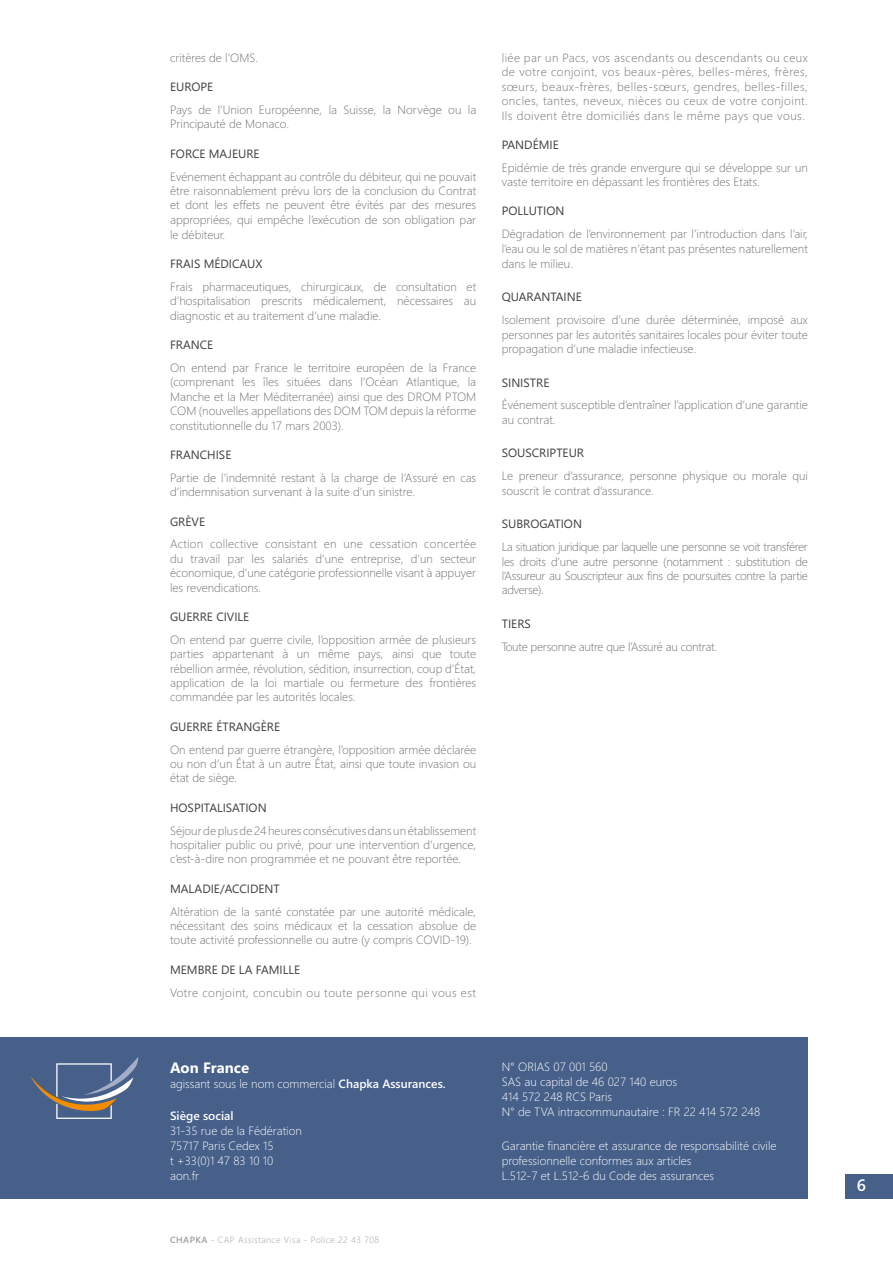
<style>
.page{position:relative;width:893px;height:1263px;background:#fff}
.page>*{position:absolute;margin:0;border:0;box-sizing:border-box;transform-origin:0 0}
.t1{font:600 16.5px "Segoe WP";color:#fff}
.t2{font:700 15px "Segoe WP";color:#fff}
.t3{font:300 12px/14.4px "Segoe WP";color:#707172;text-align:justify}
.t4{font:300 12px/15px "Segoe WP";color:#fff}
.t5{font:12px "Segoe WP";color:#3e3d40}
.t6{font:300 12px "Segoe WP";letter-spacing:.04em;color:#707172}
.t7{font:300 12px "Segoe WP";letter-spacing:-.02em;color:#707172}
.t8{font:600 12px "Segoe WP";color:#fff}
.t9{font:300 9px "Segoe WP";letter-spacing:.05em;color:#9c9e9f}
.s1{font-weight:600}
</style>
<div class="page">
<div style="left:845px;top:1174px;width:48px;height:24px;background:#46608a"></div>
<div style="left:0;top:1037px;width:807px;height:162px;background:#46608a"></div>
<svg style="left:30px;top:1057px;width:108px;height:62px"></svg>
<p class="t3" style="left:170px;top:50px;width:89px">critères de l’OMS.</p>
<p class="t5" style="left:170px;top:79px;width:45px">EUROPE</p>
<p class="t3" style="left:170px;top:102px;width:308px">Pays de l’Union Européenne, la Suisse, la Norvège ou la<br>Principauté de Monaco.</p>
<p class="t5" style="left:170px;top:145px;width:91px">FORCE MAJEURE</p>
<p class="t3" style="left:170px;top:169px;width:308px">Evénement échappant au contrôle du débiteur, qui ne pouvait être raisonnablement prévu lors de la conclusion du Contrat et dont les effets ne peuvent être évités par des mesures appropriées, qui empêche l’exécution de son obligation par le débiteur.</p>
<p class="t5" style="left:170px;top:256px;width:94px">FRAIS MÉDICAUX</p>
<p class="t3" style="left:170px;top:279px;width:308px">Frais pharmaceutiques, chirurgicaux, de consultation et d’hospitalisation prescrits médicalement, nécessaires au diagnostic et au traitement d’une maladie.</p>
<p class="t5" style="left:170px;top:337px;width:45px">FRANCE</p>
<p class="t3" style="left:170px;top:360px;width:308px">On entend par France le territoire européen de la France (comprenant les îles situées dans l’Océan Atlantique, la Manche et la Mer Méditerranée) ainsi que des DROM PTOM COM (nouvelles appellations des DOM TOM depuis la réforme constitutionnelle du 17 mars 2003).</p>
<p class="t5" style="left:170px;top:446px;width:63px">FRANCHISE</p>
<p class="t3" style="left:170px;top:470px;width:308px">Partie de l’indemnité restant à la charge de l’Assuré en cas d’indemnisation survenant à la suite d’un sinistre.</p>
<p class="t5" style="left:170px;top:513px;width:37px">GRÈVE</p>
<p class="t3" style="left:170px;top:536px;width:308px">Action collective consistant en une cessation concertée du travail par les salariés d’une entreprise, d’un secteur économique, d’une catégorie professionnelle visant à appuyer les revendications.</p>
<p class="t5" style="left:170px;top:608px;width:81px">GUERRE CIVILE</p>
<p class="t3" style="left:170px;top:632px;width:308px">On entend par guerre civile, l’opposition armée de plusieurs parties appartenant à un même pays, ainsi que toute rébellion armée, révolution, sédition, insurrection, coup d’État, application de la loi martiale ou fermeture des frontières commandée par les autorités locales.</p>
<p class="t5" style="left:170px;top:718px;width:112px">GUERRE ÉTRANGÈRE</p>
<p class="t3" style="left:170px;top:742px;width:308px">On entend par guerre étrangère, l’opposition armée déclarée ou non d’un État à un autre État, ainsi que toute invasion ou état de siège.</p>
<p class="t5" style="left:170px;top:799px;width:98px">HOSPITALISATION</p>
<p class="t3" style="left:170px;top:823px;width:308px">Séjour de plus de 24 heures consécutives dans un établissement hospitalier public ou privé, pour une intervention d’urgence, c’est-à-dire non programmée et ne pouvant être reportée.</p>
<p class="t5" style="left:170px;top:880px;width:111px">MALADIE/ACCIDENT</p>
<p class="t3" style="left:170px;top:904px;width:308px">Altération de la santé constatée par une autorité médicale, nécessitant des soins médicaux et la cessation absolue de toute activité professionnelle ou autre (y compris COVID-19).</p>
<p class="t5" style="left:170px;top:961px;width:131px">MEMBRE DE LA FAMILLE</p>
<p class="t6" style="left:170px;top:984px;width:308px">Votre conjoint, concubin ou toute personne qui vous est</p>
<p class="t2" style="left:170px;top:1057px;width:81px">Aon France</p>
<p class="t4" style="left:170px;top:1076px;width:277px">agissant sous le nom commercial <span class="s1">Chapka Assurances.</span></p>
<p class="t8" style="left:170px;top:1107px;width:65px">Siège social</p>
<p class="t4" style="left:170px;top:1123px;width:133px">31-35 rue de la Fédération<br>75717 Paris Cedex 15<br>t +33(0)1 47 83 10 10 aon.fr</p>
<p class="t9" style="left:170px;top:1233px;width:211px"><span class="s1">CHAPKA</span> - CAP Assistance Visa - Police 22 43 708</p>
<p class="t3" style="left:502px;top:50px;width:308px">liée par un Pacs, vos ascendants ou descendants ou ceux de votre conjoint, vos beaux-pères, belles-mères, frères, sœurs, beaux-frères, belles-sœurs, gendres, belles-filles, oncles, tantes, neveux, nièces ou ceux de votre conjoint.<br>Ils doivent être domiciliés dans le même pays que vous.</p>
<p class="t5" style="left:502px;top:136px;width:59px">PANDÉMIE</p>
<p class="t3" style="left:502px;top:160px;width:308px">Epidémie de très grande envergure qui se développe sur un vaste territoire en dépassant les frontières des Etats.</p>
<p class="t5" style="left:502px;top:203px;width:64px">POLLUTION</p>
<p class="t3" style="left:502px;top:226px;width:308px">Dégradation de l’environnement par l’introduction dans l’air, l’eau ou le sol de matières n’étant pas présentes naturellement dans le milieu.</p>
<p class="t5" style="left:502px;top:289px;width:82px">QUARANTAINE</p>
<p class="t3" style="left:502px;top:312px;width:308px">Isolement provisoire d’une durée déterminée, imposé aux personnes par les autorités sanitaires locales pour éviter toute propagation d’une maladie infectieuse.</p>
<p class="t5" style="left:502px;top:374px;width:49px">SINISTRE</p>
<p class="t3" style="left:502px;top:397px;width:308px">Événement susceptible d’entraîner l’application d’une garantie au contrat.</p>
<p class="t5" style="left:502px;top:445px;width:84px">SOUSCRIPTEUR</p>
<p class="t3" style="left:502px;top:468px;width:308px">Le preneur d’assurance, personne physique ou morale qui souscrit le contrat d’assurance.</p>
<p class="t5" style="left:502px;top:516px;width:82px">SUBROGATION</p>
<p class="t3" style="left:502px;top:539px;width:308px">La situation juridique par laquelle une personne se voit transférer les droits d’une autre personne (notamment : substitution de l’Assureur au Souscripteur aux fins de poursuites contre la partie adverse).</p>
<p class="t5" style="left:502px;top:615px;width:31px">TIERS</p>
<p class="t7" style="left:502px;top:638px;width:217px">Toute personne autre que l’Assuré au contrat.</p>
<p class="t4" style="left:502px;top:1058px;width:260px">N° ORIAS 07 001 560<br>SAS au capital de 46 027 140 euros<br>414 572 248 RCS Paris<br>N° de TVA intracommunautaire : FR 22 414 572 248</p>
<p class="t4" style="left:502px;top:1138px;width:276px">Garantie financière et assurance de responsabilité civile professionnelle conformes aux articles<br>L.512-7 et L.512-6 du Code des assurances</p>
<h1 class="t1" style="left:857px;top:1174px;width:11px">6</h1>
</div>
